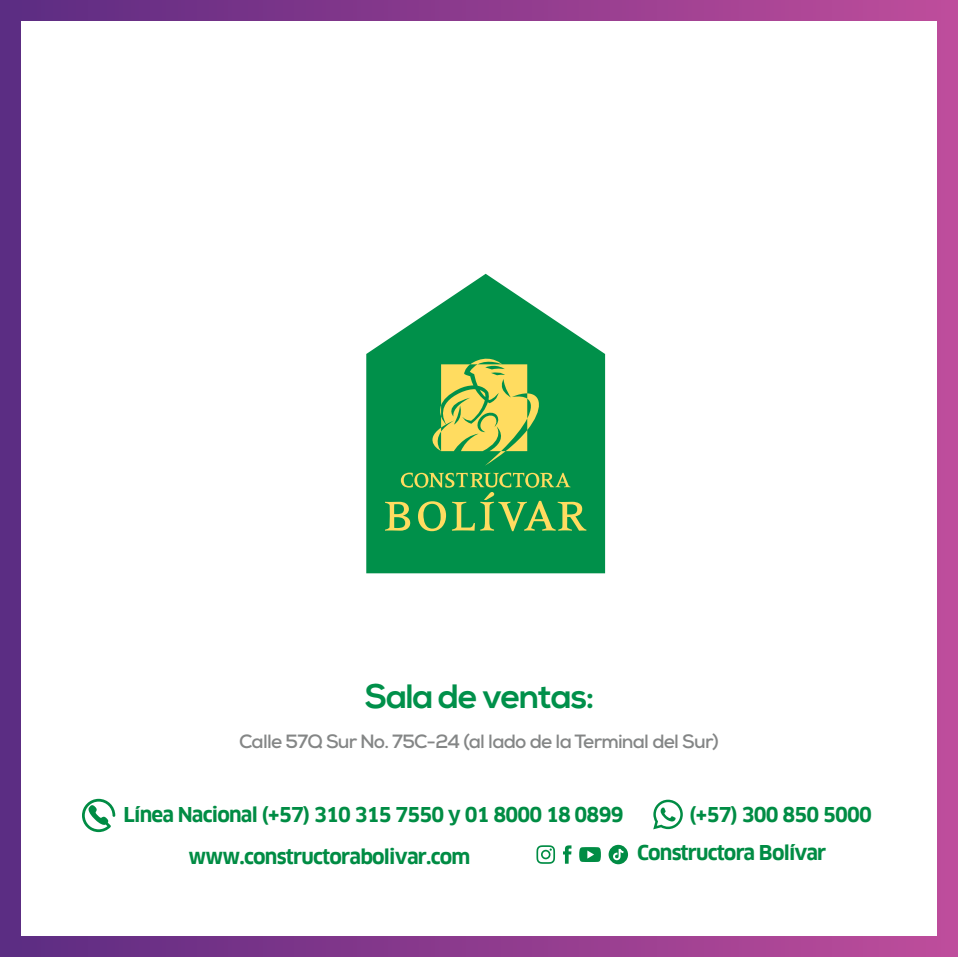
<style>
.page{position:relative;width:958px;height:957px;background:#fff}
.page>*{position:absolute;margin:0;border:0;box-sizing:border-box;transform-origin:0 0}
.t1{font:700 33.75px "Nexa";letter-spacing:-.03em;color:#00904a}
.t2{font:700 20px "Clan Pro";letter-spacing:-.04em;color:#008c44}
.t3{font:700 19.12px "Nexa";letter-spacing:-.04em;color:#848686}
</style>
<div class="page">
<div style="left:0;top:0;width:957px;height:957px;background:linear-gradient(to right,#5b2a81,#bf4e9b)"></div>
<div style="left:21px;top:21px;width:915px;height:915px;background:#fff"></div>
<svg style="left:366px;top:274px;width:239px;height:299px;fill:#00904a"></svg>
<svg style="left:421px;top:355px;width:122px;height:111px"></svg>
<svg style="left:385px;top:472px;width:201px;height:59px"></svg>
<svg style="left:653px;top:799px;width:29px;height:30px"></svg>
<svg style="left:82px;top:799px;width:33px;height:33px"></svg>
<svg style="left:563px;top:845px;width:8px;height:18px"></svg>
<svg style="left:536px;top:845px;width:19px;height:19px"></svg>
<svg style="left:579px;top:847px;width:21px;height:15px"></svg>
<svg style="left:608px;top:845px;width:19px;height:19px"></svg>
<h1 class="t1" style="left:365px;top:677px;width:231px">Sala de ventas:</h1>
<p class="t3" style="left:239px;top:729px;width:481px">Calle 57Q Sur No. 75C-24 (al lado de la Terminal del Sur)</p>
<p class="t2" style="left:123px;top:803px;width:501px">Línea Nacional (+57) 310 315 7550 y 01 8000 18 0899</p>
<p class="t2" style="left:689px;top:803px;width:184px">(+57) 300 850 5000</p>
<p class="t2" style="left:188px;top:844px;width:283px">www.constructorabolivar.com</p>
<p class="t2" style="left:637px;top:841px;width:191px">Constructora Bolívar</p>
</div>
